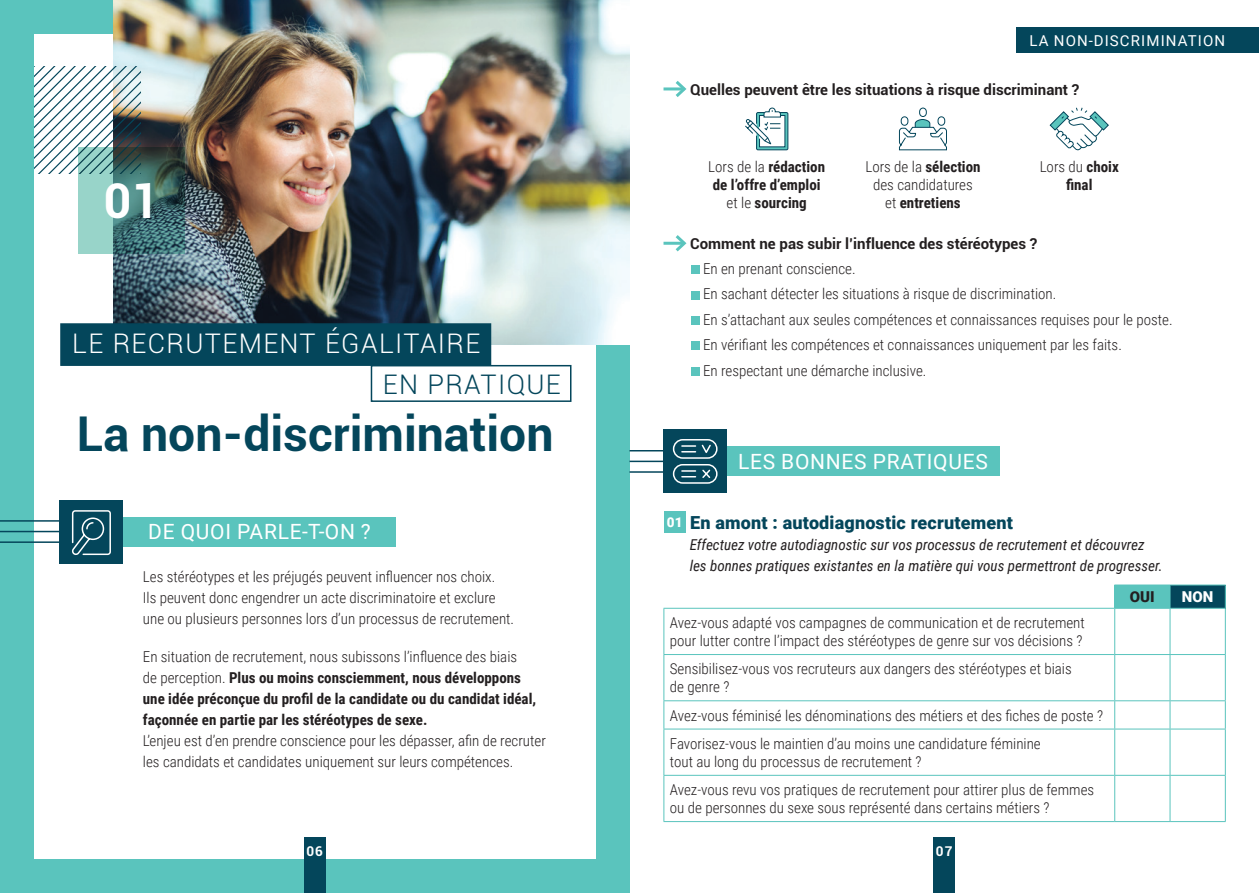
<style>
.page{position:relative;width:1259px;height:893px;background:#fff}
.page>*{position:absolute;margin:0;border:0;box-sizing:border-box;transform-origin:0 0}
.t1{font:700 48px "Roboto";color:#04465b}
.t2{font:700 48px "Roboto";color:#fff}
.t3{font:300 27px "Roboto";letter-spacing:.05em;color:#fff}
.t4{font:300 27px "Roboto";letter-spacing:.05em;color:#04465b}
.t5{font:21px "Roboto";letter-spacing:.035em;color:#fff}
.t6{font:900 18px "Roboto";letter-spacing:.01em;color:#04465b}
.t7{font:300 15px/18px "Roboto Condensed";color:#231f20}
.t8{font:700 15px/18px "Roboto Condensed";color:#231f20;text-align:center}
.t9{font:italic 15px/21px "Roboto Condensed";color:#231f20}
.t10{font:700 15px "Roboto";color:#231f20}
.t11{font:15px "Roboto";letter-spacing:.075em;color:#fff}
.t12{font:900 15px "Roboto";color:#231f20}
.t13{font:900 15px "Roboto";color:#fff}
.t14{font:700 13.5px "Roboto";color:#fff}
.t15{font:900 13.5px "Roboto";color:#fff}
.s1{font-weight:300}
.s2{font-weight:700}
</style>
<div class="page">
<div style="left:0;top:0;width:629px;height:893px;background:#5ac4bd"></div>
<div style="left:34px;top:34px;width:561px;height:825px;background:#fff"></div>
<img style="left:113px;top:0;width:516px;height:345px">
<div style="left:60px;top:323px;width:431px;height:43px;background:#04465b;border:2px solid #04465b"></div>
<div style="left:371px;top:365px;width:200px;height:37px;background:#fff;border:2px solid #04465b"></div>
<div style="left:756px;top:113px;width:32px;height:37px;background:#358f93"></div>
<div style="left:756px;top:112px;width:32px;height:38px;border:1px solid #04465b"></div>
<svg style="left:745px;top:107px;width:40px;height:41px"></svg>
<div style="left:937px;top:116px;width:8px;height:10px;border:1px solid #04465b;border-radius:3px"></div>
<svg style="left:898px;top:119px;width:49px;height:32px"></svg>
<div style="left:901px;top:117px;width:7px;height:8px;background:#fff;border-radius:3px"></div>
<div style="left:901px;top:116px;width:7px;height:10px;border:1px solid #04465b;border-radius:3px"></div>
<div style="left:919px;top:108px;width:7px;height:9px;border:1px solid #04465b;border-radius:3px"></div>
<svg style="left:1049px;top:107px;width:60px;height:44px"></svg>
<hr style="left:663px;top:87px;width:21px;height:3px;background:#5ac4bd">
<svg style="left:672px;top:81px;width:15px;height:16px"></svg>
<div style="left:664px;top:511px;width:21px;height:21px;background:#5ac4bd"></div>
<hr style="left:663px;top:242px;width:21px;height:3px;background:#5ac4bd">
<svg style="left:672px;top:235px;width:15px;height:17px"></svg>
<div style="left:691px;top:266px;width:8px;height:8px;background:#5ac4bd"></div>
<div style="left:691px;top:291px;width:8px;height:8px;background:#5ac4bd"></div>
<div style="left:691px;top:316px;width:8px;height:9px;background:#5ac4bd"></div>
<div style="left:691px;top:341px;width:8px;height:9px;background:#5ac4bd"></div>
<div style="left:691px;top:367px;width:8px;height:9px;background:#5ac4bd"></div>
<div style="left:1114px;top:585px;width:56px;height:23px;background:#5ac4bd"></div>
<div style="left:1170px;top:585px;width:55px;height:23px;background:#04465b"></div>
<svg style="left:664px;top:609px;width:561px;height:212px"></svg>
<hr style="left:1170px;top:585px;width:55px;height:1px;background:#5ac4bd">
<svg style="left:1225px;top:585px;width:1px;height:23px"></svg>
<hr style="left:663px;top:608px;width:451px;height:1px;background:#5ac4bd">
<hr style="left:663px;top:609px;width:1px;height:45px;background:#5ac4bd">
<hr style="left:1114px;top:608px;width:56px;height:1px;background:#5ac4bd">
<hr style="left:1114px;top:609px;width:1px;height:45px;background:#5ac4bd">
<hr style="left:1170px;top:608px;width:55px;height:1px;background:#5ac4bd">
<hr style="left:1169px;top:609px;width:1px;height:45px;background:#5ac4bd">
<hr style="left:1225px;top:609px;width:1px;height:45px;background:#5ac4bd">
<hr style="left:663px;top:654px;width:451px;height:1px;background:#5ac4bd">
<hr style="left:663px;top:655px;width:1px;height:45px;background:#5ac4bd">
<hr style="left:1114px;top:654px;width:56px;height:1px;background:#5ac4bd">
<hr style="left:1114px;top:655px;width:1px;height:45px;background:#5ac4bd">
<hr style="left:1170px;top:654px;width:55px;height:1px;background:#5ac4bd">
<hr style="left:1169px;top:655px;width:1px;height:45px;background:#5ac4bd">
<hr style="left:1225px;top:655px;width:1px;height:45px;background:#5ac4bd">
<hr style="left:663px;top:700px;width:451px;height:1px;background:#5ac4bd">
<svg style="left:663px;top:701px;width:1px;height:28px"></svg>
<hr style="left:1114px;top:700px;width:56px;height:1px;background:#5ac4bd">
<svg style="left:1114px;top:701px;width:1px;height:28px"></svg>
<hr style="left:1170px;top:700px;width:55px;height:1px;background:#5ac4bd">
<svg style="left:1169px;top:701px;width:1px;height:28px"></svg>
<svg style="left:1225px;top:701px;width:1px;height:28px"></svg>
<hr style="left:663px;top:729px;width:451px;height:1px;background:#5ac4bd">
<hr style="left:663px;top:729px;width:1px;height:46px;background:#5ac4bd">
<hr style="left:1114px;top:729px;width:56px;height:1px;background:#5ac4bd">
<hr style="left:1114px;top:729px;width:1px;height:46px;background:#5ac4bd">
<hr style="left:1170px;top:729px;width:55px;height:1px;background:#5ac4bd">
<hr style="left:1169px;top:729px;width:1px;height:46px;background:#5ac4bd">
<hr style="left:1225px;top:729px;width:1px;height:46px;background:#5ac4bd">
<hr style="left:663px;top:775px;width:451px;height:1px;background:#5ac4bd">
<hr style="left:663px;top:776px;width:1px;height:45px;background:#5ac4bd">
<hr style="left:1114px;top:775px;width:56px;height:1px;background:#5ac4bd">
<hr style="left:1114px;top:776px;width:1px;height:45px;background:#5ac4bd">
<hr style="left:1170px;top:775px;width:55px;height:1px;background:#5ac4bd">
<hr style="left:1169px;top:776px;width:1px;height:45px;background:#5ac4bd">
<hr style="left:1225px;top:776px;width:1px;height:45px;background:#5ac4bd">
<hr style="left:663px;top:821px;width:451px;height:1px;background:#5ac4bd">
<hr style="left:1114px;top:821px;width:56px;height:1px;background:#5ac4bd">
<hr style="left:1170px;top:821px;width:55px;height:1px;background:#5ac4bd">
<svg style="left:34px;top:67px;width:106px;height:106px"></svg>
<svg style="left:78px;top:148px;width:107px;height:106px;background:#588884"></svg>
<div style="left:123px;top:517px;width:272px;height:29px;background:#5ac4bd"></div>
<div style="left:304px;top:838px;width:21px;height:55px;background:#04465b"></div>
<div style="left:60px;top:500px;width:63px;height:63px;background:#04465b"></div>
<svg style="left:71px;top:510px;width:40px;height:46px"></svg>
<hr style="left:0;top:520px;width:60px;height:2px;background:#04465b">
<hr style="left:0;top:531px;width:60px;height:1px;background:#04465b">
<hr style="left:0;top:541px;width:60px;height:2px;background:#04465b">
<div style="left:933px;top:838px;width:22px;height:55px;background:#04465b"></div>
<div style="left:726px;top:446px;width:273px;height:30px;background:#5ac4bd"></div>
<div style="left:663px;top:429px;width:64px;height:64px;background:#04465b"></div>
<hr style="left:629px;top:450px;width:35px;height:1px;background:#04465b">
<hr style="left:629px;top:461px;width:35px;height:1px;background:#04465b">
<hr style="left:629px;top:471px;width:35px;height:2px;background:#04465b">
<svg style="left:672px;top:439px;width:46px;height:45px"></svg>
<div style="left:1016px;top:28px;width:243px;height:25px;background:#04465b"></div>
<p class="t11" style="left:1029px;top:30px;width:197px">LA NON-DISCRIMINATION</p>
<p class="t2" style="left:104px;top:167px;width:57px">01</p>
<p class="t3" style="left:72px;top:324px;width:410px">LE RECRUTEMENT ÉGALITAIRE</p>
<p class="t4" style="left:383px;top:366px;width:179px">EN PRATIQUE</p>
<p class="t1" style="left:77px;top:400px;width:478px">La non-discrimination</p>
<p class="t5" style="left:148px;top:517px;width:224px">DE QUOI PARLE-T-ON ?</p>
<p class="t7" style="left:143px;top:566px;width:373px;line-height:21px">Les stéréotypes et les préjugés peuvent influencer nos choix.<br>Ils peuvent donc engendrer un acte discriminatoire et exclure une ou plusieurs personnes lors d’un processus de recrutement.</p>
<p class="t8" style="left:143px;top:646px;width:395px;line-height:21px;text-align:left"><span class="s1">En situation de recrutement, nous subissons l’influence des biais<br>de perception.</span> Plus ou moins consciemment, nous développons une idée préconçue du profil de la candidate ou du candidat idéal, façonnée en partie par les stéréotypes de sexe.</p>
<p class="t7" style="left:143px;top:730px;width:404px;line-height:21px">L’enjeu est d’en prendre conscience pour les dépasser, afin de recruter les candidats et candidates uniquement sur leurs compétences.</p>
<p class="t10" style="left:690px;top:79px;width:391px">Quelles peuvent être les situations à risque discriminant ?</p>
<p class="t8" style="left:708px;top:158px;width:118px"><span class="s1">Lors de la</span> rédaction de l’offre d’emploi <span class="s1">et le</span> sourcing</p>
<p class="t7" style="left:865px;top:158px;width:117px;text-align:center">Lors de la <span class="s2">sélection </span>des candidatures<br>et <span class="s2">entretiens</span></p>
<p class="t8" style="left:1039px;top:158px;width:81px"><span class="s1">Lors du</span> choix final</p>
<p class="t10" style="left:690px;top:233px;width:349px">Comment ne pas subir l’influence des stéréotypes ?</p>
<p class="t7" style="left:703px;top:259px;width:154px">En en prenant conscience.</p>
<p class="t7" style="left:703px;top:284px;width:355px">En sachant détecter les situations à risque de discrimination.</p>
<p class="t7" style="left:703px;top:310px;width:471px">En s’attachant aux seules compétences et connaissances requises pour le poste.</p>
<p class="t7" style="left:703px;top:335px;width:420px">En vérifiant les compétences et connaissances uniquement par les faits.</p>
<p class="t7" style="left:703px;top:361px;width:225px">En respectant une démarche inclusive.</p>
<p class="t5" style="left:738px;top:447px;width:251px">LES BONNES PRATIQUES</p>
<p class="t15" style="left:667px;top:512px;width:17px">01</p>
<p class="t6" style="left:690px;top:510px;width:324px">En amont : autodiagnostic recrutement</p>
<p class="t9" style="left:689px;top:533px;width:474px">Effectuez votre autodiagnostic sur vos processus de recrutement et découvrez les bonnes pratiques existantes en la matière qui vous permettront de progresser.</p>
<p class="t7" style="left:670px;top:613px;width:416px">Avez-vous adapté vos campagnes de communication et de recrutement pour lutter contre l’impact des stéréotypes de genre sur vos décisions ?</p>
<p class="t7" style="left:670px;top:659px;width:403px">Sensibilisez-vous vos recruteurs aux dangers des stéréotypes et biais de genre ?</p>
<p class="t7" style="left:670px;top:706px;width:435px">Avez-vous féminisé les dénominations des métiers et des fiches de poste ?</p>
<p class="t7" style="left:670px;top:734px;width:372px">Favorisez-vous le maintien d’au moins une candidature féminine tout au long du processus de recrutement ?</p>
<p class="t7" style="left:670px;top:780px;width:426px">Avez-vous revu vos pratiques de recrutement pour attirer plus de femmes ou de personnes du sexe sous représenté dans certains métiers ?</p>
<p class="t12" style="left:1130px;top:586px;width:26px">OUI</p>
<p class="t13" style="left:1182px;top:586px;width:33px">NON</p>
<p class="t14" style="left:306px;top:841px;width:18px">06</p>
<p class="t14" style="left:936px;top:841px;width:18px">07</p>
</div>
